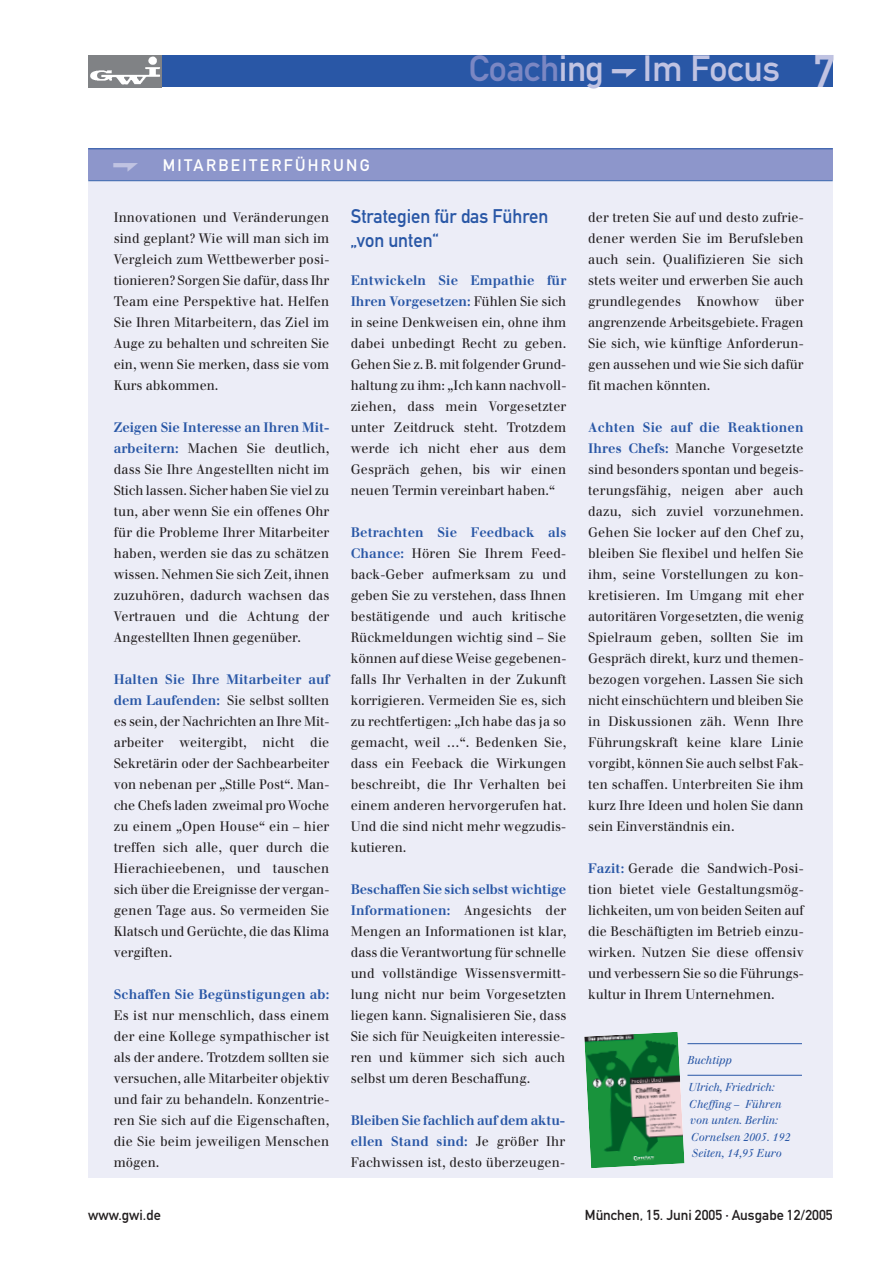
<style>
.page{position:relative;width:893px;height:1263px;background:#fff}
.page>*{position:absolute;margin:0;border:0;box-sizing:border-box;transform-origin:0 0}
.t1{font:45px "DIN Mittelschrift";color:#c0c3e2}
.t2{font:36px "DIN Mittelschrift";color:#c0c3e2}
.t3{font:19.5px/24px "DIN Mittelschrift";color:#2957a6;scale:.95 1}
.t4{font:16.5px "DIN Mittelschrift Alternate";letter-spacing:.145em;color:#fff}
.t5{font:14.25px "DIN Mittelschrift Alternate";color:#231f20}
.t6{font:13.5px/21px "Walbaum";color:#231f20;text-align:justify;scale:.95 1}
.t7{font:700 13.5px/21px "Walbaum";letter-spacing:.01em;color:#2957a6;text-align:justify;scale:.95 1}
.t8{font:italic 11.25px/16.5px "Walbaum";color:#2957a6;scale:.95 1}
.s1{color:#7b87c3}
.s2{font-weight:700;color:#2957a6}
.s3{font-weight:400;color:#231f20}
</style>
<div class="page">
<div style="left:88px;top:55px;width:744px;height:32px;background:#2957a6"></div>
<img style="left:88px;top:55px;width:74px;height:32px">
<div style="left:88px;top:149px;width:744px;height:32px;background:#8d96cb"></div>
<div style="left:88px;top:181px;width:744px;height:997px;background:#ecedf7"></div>
<hr style="left:88px;top:148px;width:744px;height:1px;background:#2957a6">
<hr style="left:88px;top:180px;width:744px;height:1px;background:#2957a6">
<hr style="left:687px;top:1043px;width:115px;height:1px;background:#2957a6">
<hr style="left:687px;top:1075px;width:115px;height:1px;background:#2957a6">
<img style="left:584px;top:1032px;width:100px;height:136px">
<h2 class="t2" style="left:468px;top:55px;width:313px"><span class="s1">Coach</span>ing Im Focus</h2>
<h1 class="t1" style="left:813px;top:55px;width:23px">7</h1>
<p class="t4" style="left:163px;top:159px;width:209px">MITARBEITERFÜHRUNG</p>
<p class="t6" style="left:114px;top:208px;width:228px">Innovationen und Veränderungen sind geplant? Wie will man sich im Vergleich zum Wettbewerber posi&shy;tionieren? Sorgen Sie dafür, dass Ihr Team eine Perspektive hat. Helfen Sie Ihren Mitarbeitern, das Ziel im Auge zu behalten und schreiten Sie ein, wenn Sie merken, dass sie vom Kurs abkommen.</p>
<p class="t6" style="left:114px;top:418px;width:228px"><span class="s2">Zeigen Sie Interesse an Ihren Mit&shy;arbeitern:</span> Machen Sie deutlich, dass Sie Ihre Angestellten nicht im Stich lassen. Sicher haben Sie viel zu tun, aber wenn Sie ein offenes Ohr für die Probleme Ihrer Mitarbeiter haben, werden sie das zu schätzen wissen. Nehmen Sie sich Zeit, ihnen zuzuhören, dadurch wachsen das Vertrauen und die Achtung der Angestellten Ihnen gegenüber.</p>
<p class="t6" style="left:114px;top:670px;width:228px"><span class="s2">Halten Sie Ihre Mitarbeiter auf dem Laufenden:</span> Sie selbst sollten es sein, der Nachrichten an Ihre Mit&shy;arbeiter weitergibt, nicht die Sekretärin oder der Sachbearbeiter von nebenan per „Stille Post“. Man&shy;che Chefs laden zweimal pro Woche zu einem „Open House“ ein – hier treffen sich alle, quer durch die Hierachieebenen, und tauschen sich über die Ereignisse der vergan&shy;genen Tage aus. So vermeiden Sie Klatsch und Gerüchte, die das Klima vergiften.</p>
<p class="t7" style="left:114px;top:985px;width:228px">Schaffen Sie Begünstigungen ab:</p>
<p class="t6" style="left:114px;top:1006px;width:228px">Es ist nur menschlich, dass einem der eine Kollege sympathischer ist als der andere. Trotzdem sollten sie versuchen, alle Mitarbeiter objektiv und fair zu behandeln. Konzentrie&shy;ren Sie sich auf die Eigenschaften, die Sie beim jeweiligen Menschen mögen.</p>
<h3 class="t3" style="left:351px;top:206px;width:209px">Strategien für das Führen „von unten“</h3>
<p class="t6" style="left:351px;top:271px;width:228px"><span class="s2">Entwickeln Sie Empathie für Ihren Vorgesetzen:</span> Fühlen Sie sich in seine Denkweisen ein, ohne ihm dabei unbedingt Recht zu geben.<br>Gehen Sie z.B. mit folgender Grund&shy;haltung zu ihm: „Ich kann nachvoll&shy;ziehen, dass mein Vorgesetzter unter Zeitdruck steht. Trotzdem werde ich nicht eher aus dem Gespräch gehen, bis wir einen neuen Termin vereinbart haben.“</p>
<p class="t6" style="left:351px;top:523px;width:228px"><span class="s2">Betrachten Sie Feedback als Chance:</span> Hören Sie Ihrem Feed&shy;back-Geber aufmerksam zu und geben Sie zu verstehen, dass Ihnen bestätigende und auch kritische Rückmeldungen wichtig sind – Sie können auf diese Weise gegebenen&shy;falls Ihr Verhalten in der Zukunft korrigieren. Vermeiden Sie es, sich zu rechtfertigen: „Ich habe das ja so gemacht, weil …“. Bedenken Sie, dass ein Feeback die Wirkungen beschreibt, die Ihr Verhalten bei einem anderen hervorgerufen hat.<br>Und die sind nicht mehr wegzudis&shy;kutieren.</p>
<p class="t6" style="left:351px;top:880px;width:228px"><span class="s2">Beschaffen Sie sich selbst wichtige Informationen:</span> Angesichts der Mengen an Informationen ist klar, dass die Verantwortung für schnelle und vollständige Wissensvermitt&shy;lung nicht nur beim Vorgesetzten liegen kann. Signalisieren Sie, dass Sie sich für Neuigkeiten interessie&shy;ren und kümmer sich sich auch selbst um deren Beschaffung.</p>
<p class="t7" style="left:351px;top:1111px;width:227px">Bleiben Sie fachlich auf dem aktu&shy;ellen Stand sind: <span class="s3">Je größer Ihr Fachwissen ist, desto überzeugen-</span></p>
<p class="t6" style="left:588px;top:208px;width:228px">der treten Sie auf und desto zufrie&shy;dener werden Sie im Berufsleben auch sein. Qualifizieren Sie sich stets weiter und erwerben Sie auch grundlegendes Knowhow über angrenzende Arbeitsgebiete. Fragen Sie sich, wie künftige Anforderun&shy;gen aussehen und wie Sie sich dafür fit machen könnten.</p>
<p class="t6" style="left:588px;top:418px;width:228px"><span class="s2">Achten Sie auf die Reaktionen Ihres Chefs:</span> Manche Vorgesetzte sind besonders spontan und begeis&shy;terungsfähig, neigen aber auch dazu, sich zuviel vorzunehmen.<br>Gehen Sie locker auf den Chef zu, bleiben Sie flexibel und helfen Sie ihm, seine Vorstellungen zu kon&shy;kretisieren. Im Umgang mit eher autoritären Vorgesetzten, die wenig Spielraum geben, sollten Sie im Gespräch direkt, kurz und themen&shy;bezogen vorgehen. Lassen Sie sich nicht einschüchtern und bleiben Sie in Diskussionen zäh. Wenn Ihre Führungskraft keine klare Linie vorgibt, können Sie auch selbst Fak&shy;ten schaffen. Unterbreiten Sie ihm kurz Ihre Ideen und holen Sie dann sein Einverständnis ein.</p>
<p class="t6" style="left:588px;top:859px;width:228px"><span class="s2">Fazit:</span> Gerade die Sandwich-Posi&shy;tion bietet viele Gestaltungsmög&shy;lichkeiten, um von beiden Seiten auf die Beschäftigten im Betrieb einzu&shy;wirken. Nutzen Sie diese offensiv und verbessern Sie so die Führungs&shy;kultur in Ihrem Unternehmen.</p>
<p class="t8" style="left:687px;top:1053px;width:48px">Buchtipp</p>
<p class="t8" style="left:688px;top:1080px;width:109px">Ulrich, Friedrich:<br>Cheffing – Führen von unten. Berlin:<br>Cornelsen 2005. 192<br>Seiten, 14,95 Euro</p>
<p class="t5" style="left:88px;top:1210px;width:74px">www.gwi.de</p>
<p class="t5" style="left:585px;top:1210px;width:249px">München, 15. Juni 2005 · Ausgabe 12/2005</p>
</div>
